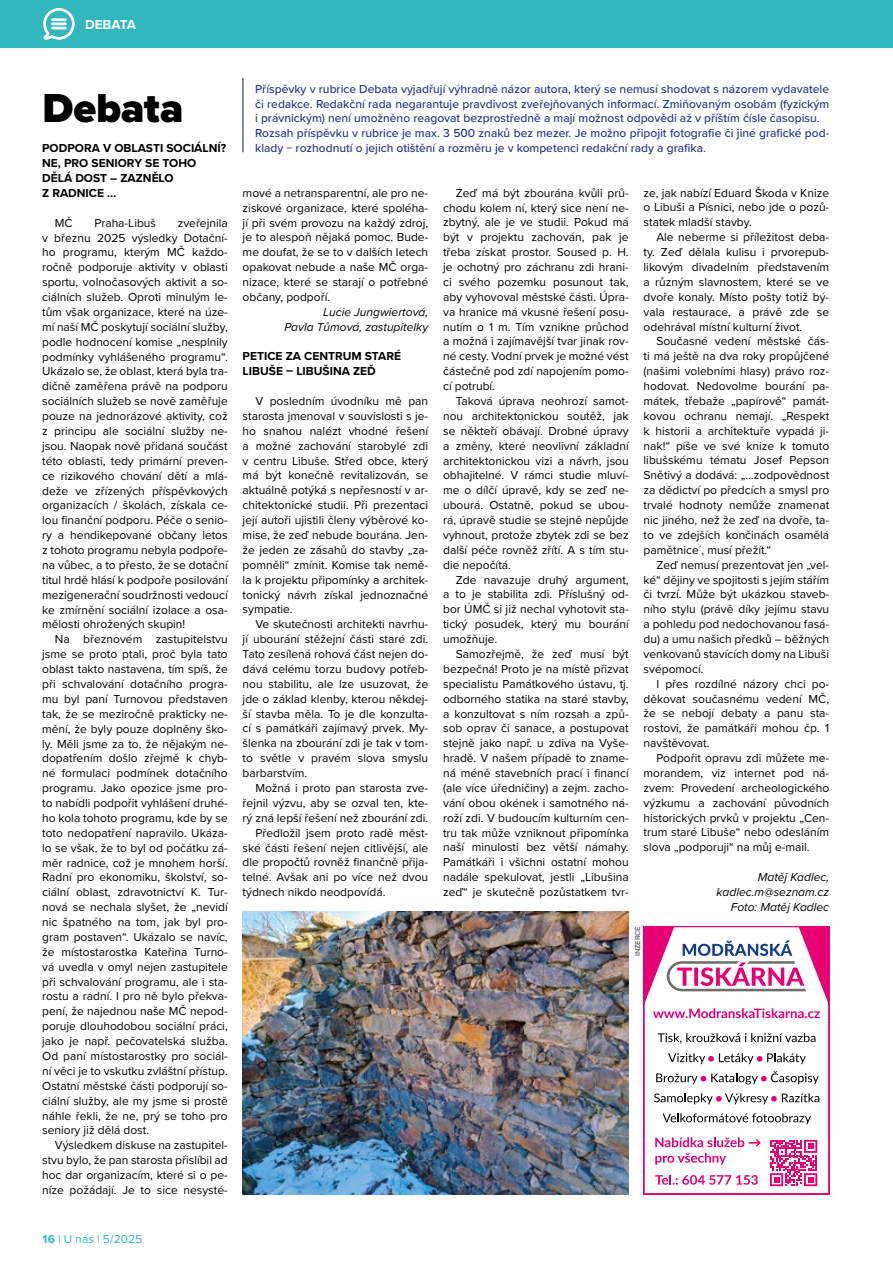
<style>
.page{position:relative;width:893px;height:1263px;background:#fff}
.page>*{position:absolute;margin:0;border:0;box-sizing:border-box;transform-origin:0 0}
.t1{font:900 42px "Proxima Nova";letter-spacing:-.005em;color:#000}
.t2{font:700 13.5px "Proxima Nova";color:#fff}
.t3{font:12px/14.9px "Proxima Nova";color:#000;text-align:justify}
.t4{font:500 12px/14.9px "Proxima Nova";color:#283583}
.t5{font:700 12px/14.9px "Proxima Nova";color:#000}
.t6{font:italic 12px/14.9px "Proxima Nova";color:#000;text-align:right}
.t7{font:12px "Proxima Nova";color:#31b7bc}
.t8{font:600 7.5px "Proxima Nova";color:#646363}
.s1{font-weight:700}
</style>
<div class="page">
<div style="left:0;top:0;width:893px;height:48px;background:#31b7bc"></div>
<svg style="left:43px;top:8px;width:32px;height:32px"></svg>
<hr style="left:242px;top:78px;width:1px;height:74px;background:#283583">
<img style="left:243px;top:911px;width:386px;height:283px">
<svg style="left:644px;top:926px;width:185px;height:268px"></svg>
<svg style="left:770px;top:1140px;width:47px;height:46px"></svg>
<svg style="left:668px;top:1053px;width:138px;height:11px"></svg>
<svg style="left:656px;top:1071px;width:163px;height:13px"></svg>
<svg style="left:655px;top:1137px;width:106px;height:10px"></svg>
<svg style="left:655px;top:1153px;width:71px;height:12px"></svg>
<svg style="left:655px;top:1175px;width:103px;height:10px"></svg>
<svg style="left:654px;top:1093px;width:165px;height:11px"></svg>
<p class="t2" style="left:85px;top:15px;width:53px">DEBATA</p>
<h1 class="t1" style="left:43px;top:77px;width:142px">Debata</h1>
<p class="t5" style="left:42px;top:141px;width:186px">PODPORA V OBLASTI SOCIÁLNÍ?<br>NE, PRO SENIORY SE TOHO<br>DĚLÁ DOST – ZAZNĚLO<br>Z RADNICE …</p>
<p class="t3" style="left:55px;top:215px;width:19px">MČ</p>
<p class="t3" style="left:94px;top:215px;width:63px">Praha-Libuš</p>
<p class="t3" style="left:42px;top:215px;width:187px;text-indent:136px">zveřejnila v březnu 2025 výsledky Dotační&shy;ho programu, kterým MČ každo&shy;ročně podporuje aktivity v oblasti sportu, volnočasových aktivit a so&shy;ciálních služeb. Oproti minulým le&shy;tům však organizace, které na úze&shy;mí naší MČ poskytují sociální služby, podle hodnocení komise „nesplnily podmínky vyhlášeného programu“.<br>Ukázalo se, že oblast, která byla tra&shy;dičně zaměřena právě na podporu sociálních služeb se nově zaměřuje pouze na jednorázové aktivity, což z principu ale sociální služby ne&shy;jsou. Naopak nově přidaná součást této oblasti, tedy primární preven&shy;ce rizikového chování dětí a mlá&shy;deže ve zřízených příspěvkových organizacích / školách, získala ce&shy;lou finanční podporu. Péče o senio&shy;ry a hendikepované občany letos z tohoto programu nebyla podpoře&shy;na vůbec, a to přesto, že se dotační titul hrdě hlásí k podpoře posilování mezigenerační soudržnosti vedoucí ke zmírnění sociální izolace a osa&shy;mělosti ohrožených skupin!</p>
<p class="t3" style="left:42px;top:631px;width:187px;text-indent:13px">Na březnovém zastupitelstvu jsme se proto ptali, proč byla tato oblast takto nastavena, tím spíš, že při schvalování dotačního progra&shy;mu byl paní Turnovou představen tak, že se meziročně prakticky ne&shy;mění, že byly pouze doplněny ško&shy;ly. Měli jsme za to, že nějakým ne&shy;dopatřením došlo zřejmě k chyb&shy;né formulaci podmínek dotačního programu. Jako opozice jsme pro&shy;to nabídli podpořit vyhlášení druhé&shy;ho kola tohoto programu, kde by se toto nedopatření napravilo. Ukáza&shy;lo se však, že to byl od počátku zá&shy;měr radnice, což je mnohem horší.<br>Radní pro ekonomiku, školství, so&shy;ciální oblast, zdravotnictví K. Tur&shy;nová se nechala slyšet, že „nevidí nic špatného na tom, jak byl pro&shy;gram postaven“. Ukázalo se navíc, že místostarostka Kateřina Turno&shy;vá uvedla v omyl nejen zastupitele při schvalování programu, ale i sta&shy;rostu a radní. I pro ně bylo překva&shy;pení, že najednou naše MČ nepod&shy;poruje dlouhodobou sociální práci, jako je např. pečovatelská služba.<br>Od paní místostarostky pro sociál&shy;ní věci je to vskutku zvláštní přístup.<br>Ostatní městské části podporují so&shy;ciální služby, ale my jsme si prostě náhle řekli, že ne, prý se toho pro seniory již dělá dost.</p>
<p class="t3" style="left:42px;top:1137px;width:187px;text-indent:13px">Výsledkem diskuse na zastupitel&shy;stvu bylo, že pan starosta přislíbil ad hoc dar organizacím, které si o pe&shy;níze požádají. Je to sice nesysté-</p>
<p class="t4" style="left:255px;top:81px;width:576px">Příspěvky v rubrice Debata vyjadřují výhradně názor autora, který se nemusí shodovat s názorem vydavatele či redakce. Redakční rada negarantuje pravdivost zveřejňovaných informací. Zmiňovaným osobám (fyzickým i právnickým) není umožněno reagovat bezprostředně a mají možnost odpovědi až v příštím čísle časopisu.<br>Rozsah příspěvku v rubrice je max. 3 500 znaků bez mezer. Je možno připojit fotografie či jiné grafické pod&shy;klady − rozhodnutí o jejich otištění a rozměru je v kompetenci redakční rady a grafika.</p>
<p class="t3" style="left:243px;top:185px;width:187px">mové a netransparentní, ale pro ne&shy;ziskové organizace, které spoléha&shy;jí při svém provozu na každý zdroj, je to alespoň nějaká pomoc. Bude&shy;me doufat, že se to v dalších letech opakovat nebude a naše MČ orga&shy;nizace, které se starají o potřebné občany, podpoří.</p>
<p class="t6" style="left:284px;top:304px;width:145px">Lucie Jungwiertová,<br>Pavla Tůmová, zastupitelky</p>
<p class="t5" style="left:243px;top:349px;width:160px">PETICE ZA CENTRUM STARÉ<br>LIBUŠE – LIBUŠINA ZEĎ</p>
<p class="t3" style="left:243px;top:393px;width:187px;text-indent:13px">V posledním úvodníku mě pan starosta jmenoval v souvislosti s je&shy;ho snahou nalézt vhodné řešení a možné zachování starobylé zdi v centru Libuše. Střed obce, který má být konečně revitalizován, se aktuálně potýká s nepřesností v ar&shy;chitektonické studii. Při prezentaci její autoři ujistili členy výběrové ko&shy;mise, že zeď nebude bourána. Jen&shy;že jeden ze zásahů do stavby „za&shy;pomněli“ zmínit. Komise tak nemě&shy;la k projektu připomínky a architek&shy;tonický návrh získal jednoznačné sympatie.</p>
<p class="t3" style="left:243px;top:616px;width:187px;text-indent:13px">Ve skutečnosti architekti navrhu&shy;jí ubourání stěžejní části staré zdi.<br>Tato zesílená rohová část nejen do&shy;dává celému torzu budovy potřeb&shy;nou stabilitu, ale lze usuzovat, že jde o základ klenby, kterou někdej&shy;ší stavba měla. To je dle konzulta&shy;cí s památkáři zajímavý prvek. My&shy;šlenka na zbourání zdi je tak v tom&shy;to světle v pravém slova smyslu barbarstvím.</p>
<p class="t3" style="left:255px;top:780px;width:174px">Možná i proto pan starosta zve-</p>
<p class="t3" style="left:243px;top:795px;width:187px">řejnil výzvu, aby se ozval ten, kte-</p>
<p class="t3" style="left:243px;top:810px;width:187px">rý zná lepší řešení než zbourání zdi.</p>
<p class="t3" style="left:255px;top:825px;width:174px">Předložil jsem proto radě měst-</p>
<p class="t3" style="left:243px;top:839px;width:187px">ské části řešení nejen citlivější, ale</p>
<p class="t3" style="left:243px;top:854px;width:187px">dle propočtů rovněž finančně přija-</p>
<p class="t3" style="left:243px;top:869px;width:187px">telné. Avšak ani po více než dvou</p>
<p class="t3" style="left:243px;top:884px;width:144px">týdnech nikdo neodpovídá.</p>
<p class="t3" style="left:443px;top:185px;width:187px;text-indent:13px">Zeď má být zbourána kvůli prů&shy;chodu kolem ní, který sice není ne&shy;zbytný, ale je ve studii. Pokud má být v projektu zachován, pak je třeba získat prostor. Soused p. H. je ochotný pro záchranu zdi hrani&shy;ci svého pozemku posunout tak, aby vyhovoval městské části. Úpra&shy;va hranice má vkusné řešení posu&shy;nutím o 1 m. Tím vznikne průchod a možná i zajímavější tvar jinak rov&shy;né cesty. Vodní prvek je možné vést částečně pod zdí napojením pomo&shy;cí potrubí.</p>
<p class="t3" style="left:443px;top:393px;width:187px;text-indent:13px">Taková úprava neohrozí samot&shy;nou architektonickou soutěž, jak se někteří obávají. Drobné úpravy a změny, které neovlivní základní architektonickou vizi a návrh, jsou obhajitelné. V rámci studie mluví&shy;me o dílčí úpravě, kdy se zeď ne&shy;ubourá. Ostatně, pokud se ubou&shy;rá, úpravě studie se stejně nepůjde vyhnout, protože zbytek zdi se bez další péče rovněž zřítí. A s tím stu&shy;die nepočítá.</p>
<p class="t3" style="left:443px;top:572px;width:187px;text-indent:13px">Zde navazuje druhý argument, a to je stabilita zdi. Příslušný od&shy;bor ÚMČ si již nechal vyhotovit sta&shy;tický posudek, který mu bourání umožňuje.</p>
<p class="t3" style="left:443px;top:646px;width:187px;text-indent:13px">Samozřejmě, že zeď musí být bezpečná! Proto je na místě přizvat specialistu Památkového ústavu, tj. odborného statika na staré stavby, a konzultovat s ním rozsah a způ&shy;sob oprav či sanace, a postupovat stejně jako např. u zdiva na Vyše&shy;hradě. V našem případě to zname&shy;ná méně stavebních prací i financí (ale více úředničiny) a zejm. zacho&shy;vání obou okének i samotného ná&shy;roží zdi. V budoucím kulturním cen&shy;tru tak může vzniknout připomínka naší minulosti bez větší námahy.<br>Památkáři i všichni ostatní mohou nadále spekulovat, jestli „Libušina zeď“ je skutečně pozůstatkem tvr-</p>
<p class="t3" style="left:644px;top:185px;width:187px">ze, jak nabízí Eduard Škoda v Knize o Libuši a Písnici, nebo jde o pozů&shy;statek mladší stavby.</p>
<p class="t3" style="left:644px;top:229px;width:187px;text-indent:13px">Ale neberme si příležitost deba&shy;ty. Zeď dělala kulisu i prvorepub&shy;likovým divadelním představením a různým slavnostem, které se ve dvoře konaly. Místo pošty totiž bý&shy;vala restaurace, a právě zde se odehrával místní kulturní život.</p>
<p class="t3" style="left:644px;top:333px;width:187px;text-indent:13px">Současné vedení městské čás&shy;ti má ještě na dva roky propůjčené (našimi volebními hlasy) právo roz&shy;hodovat. Nedovolme bourání pa&shy;mátek, třebaže „papírově“ památ&shy;kovou ochranu nemají. „Respekt k historii a architektuře vypadá ji&shy;nak!“ píše ve své knize k tomuto libušskému tématu Josef Pepson Snětivý a dodává: „…zodpovědnost za dědictví po předcích a smysl pro trvalé hodnoty nemůže znamenat nic jiného, než že zeď na dvoře, ta&shy;to ve zdejších končinách osamělá pamětnice´, musí přežít.“</p>
<p class="t3" style="left:644px;top:557px;width:187px;text-indent:13px">Zeď nemusí prezentovat jen „vel&shy;ké“ dějiny ve spojitosti s jejím stářím či tvrzí. Může být ukázkou staveb&shy;ního stylu (právě díky jejímu stavu a pohledu pod nedochovanou fasá&shy;du) a umu našich předků – běžných venkovanů stavících domy na Libuši svépomocí.</p>
<p class="t3" style="left:644px;top:676px;width:187px;text-indent:13px">I přes rozdílné názory chci po&shy;děkovat současnému vedení MČ, že se nebojí debaty a panu sta&shy;rostovi, že památkáři mohou čp. 1 navštěvovat.</p>
<p class="t3" style="left:644px;top:750px;width:187px;text-indent:13px">Podpořit opravu zdi můžete me&shy;morandem, viz internet pod ná&shy;zvem: Provedení archeologického výzkumu a zachování původních historických prvků v projektu „Cen&shy;trum staré Libuše“ nebo odesláním slova „podporuji“ na můj e-mail.</p>
<p class="t6" style="left:717px;top:869px;width:114px">Matěj Kadlec, kadlec.m@seznam.cz<br>Foto: Matěj Kadlec</p>
<p class="t8" style="left:632px;top:956px;width:32px;rotate:-90deg">INZERCE</p>
<p class="t7" style="left:43px;top:1230px;width:101px"><span class="s1">16</span> | U nás | 5/2025</p>
</div>
